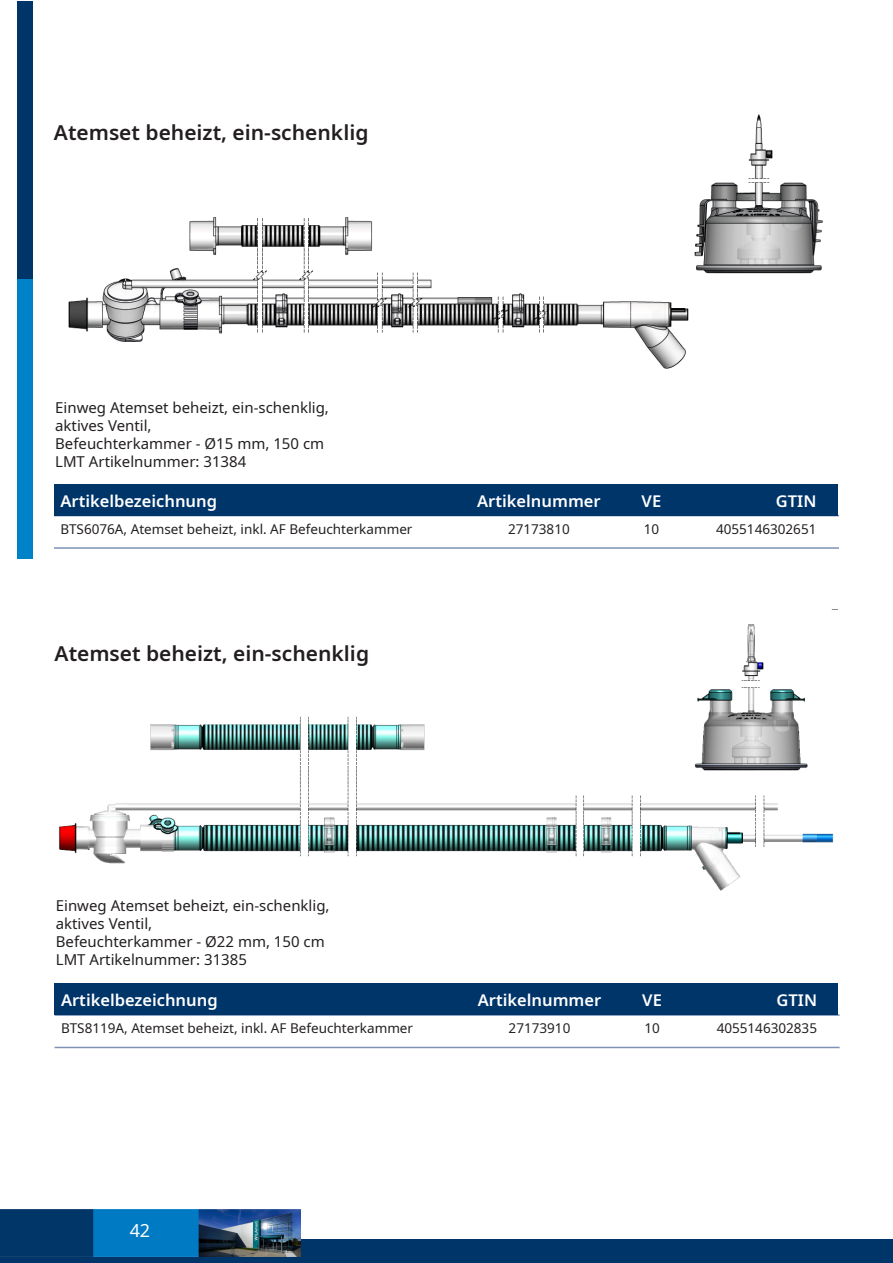
<style>
.page{position:relative;width:893px;height:1263px;background:#fff}
.page>*{position:absolute;margin:0;border:0;box-sizing:border-box;transform-origin:0 0}
.t1{font:600 21px "Noto Sans";color:#231f20}
.t2{font:18px "Noto Sans";color:#fff}
.t3{font:600 16.5px "Noto Sans";color:#fff}
.t4{font:15px "Noto Sans";color:#231f20}
.t5{font:13.5px "Noto Sans";color:#231f20}
</style>
<div class="page">
<div style="left:0;top:1239px;width:893px;height:24px;background:#00356a"></div>
<img style="left:0;top:1209px;width:301px;height:47px">
<div style="left:17px;top:1px;width:16px;height:279px;background:#00356a"></div>
<div style="left:17px;top:280px;width:16px;height:279px;background:#0082c8"></div>
<hr style="left:54px;top:515px;width:785px;height:1px;background:#7d92b7">
<div style="left:54px;top:484px;width:783px;height:31px;background:#00356a"></div>
<hr style="left:54px;top:547px;width:785px;height:2px;background:#7d92b7">
<img style="left:68px;top:217px;width:621px;height:152px">
<img style="left:664px;top:114px;width:159px;height:168px">
<hr style="left:55px;top:1014px;width:785px;height:2px;background:#7d92b7">
<div style="left:55px;top:983px;width:783px;height:32px;background:#00356a"></div>
<hr style="left:55px;top:1047px;width:785px;height:1px;background:#7d92b7">
<img style="left:59px;top:716px;width:775px;height:175px">
<img style="left:664px;top:609px;width:173px;height:170px">
<div style="left:644px;top:89px;width:89px;height:63px;background:#fff"></div>
<p class="t1" style="left:54px;top:118px;width:316px">Atemset beheizt, ein-schenklig</p>
<p class="t4" style="left:55px;top:397px;width:275px">Einweg Atemset beheizt, ein-schenklig,</p>
<p class="t4" style="left:55px;top:415px;width:98px">aktives Ventil,</p>
<p class="t4" style="left:55px;top:433px;width:271px">Befeuchterkammer - Ø15 mm, 150 cm</p>
<p class="t4" style="left:55px;top:451px;width:193px">LMT Artikelnummer: 31384</p>
<p class="t3" style="left:60px;top:489px;width:158px">Artikelbezeichnung</p>
<p class="t3" style="left:477px;top:489px;width:125px">Artikelnummer</p>
<p class="t3" style="left:642px;top:489px;width:21px">VE</p>
<p class="t3" style="left:776px;top:489px;width:42px">GTIN</p>
<p class="t5" style="left:60px;top:520px;width:354px">BTS6076A, Atemset beheizt, inkl. AF Befeuchterkammer</p>
<p class="t5" style="left:508px;top:520px;width:63px">27173810</p>
<p class="t5" style="left:644px;top:520px;width:17px">10</p>
<p class="t5" style="left:716px;top:520px;width:102px">4055146302651</p>
<p class="t1" style="left:55px;top:639px;width:316px">Atemset beheizt, ein-schenklig</p>
<p class="t4" style="left:56px;top:895px;width:275px">Einweg Atemset beheizt, ein-schenklig,</p>
<p class="t4" style="left:56px;top:913px;width:98px">aktives Ventil,</p>
<p class="t4" style="left:56px;top:931px;width:271px">Befeuchterkammer - Ø22 mm, 150 cm</p>
<p class="t4" style="left:56px;top:949px;width:193px">LMT Artikelnummer: 31385</p>
<p class="t3" style="left:61px;top:989px;width:158px">Artikelbezeichnung</p>
<p class="t3" style="left:478px;top:989px;width:125px">Artikelnummer</p>
<p class="t3" style="left:642px;top:989px;width:21px">VE</p>
<p class="t3" style="left:776px;top:989px;width:42px">GTIN</p>
<p class="t5" style="left:61px;top:1019px;width:354px">BTS8119A, Atemset beheizt, inkl. AF Befeuchterkammer</p>
<p class="t5" style="left:509px;top:1019px;width:63px">27173910</p>
<p class="t5" style="left:644px;top:1019px;width:17px">10</p>
<p class="t5" style="left:717px;top:1019px;width:102px">4055146302835</p>
<p class="t2" style="left:130px;top:1217px;width:22px">42</p>
</div>
